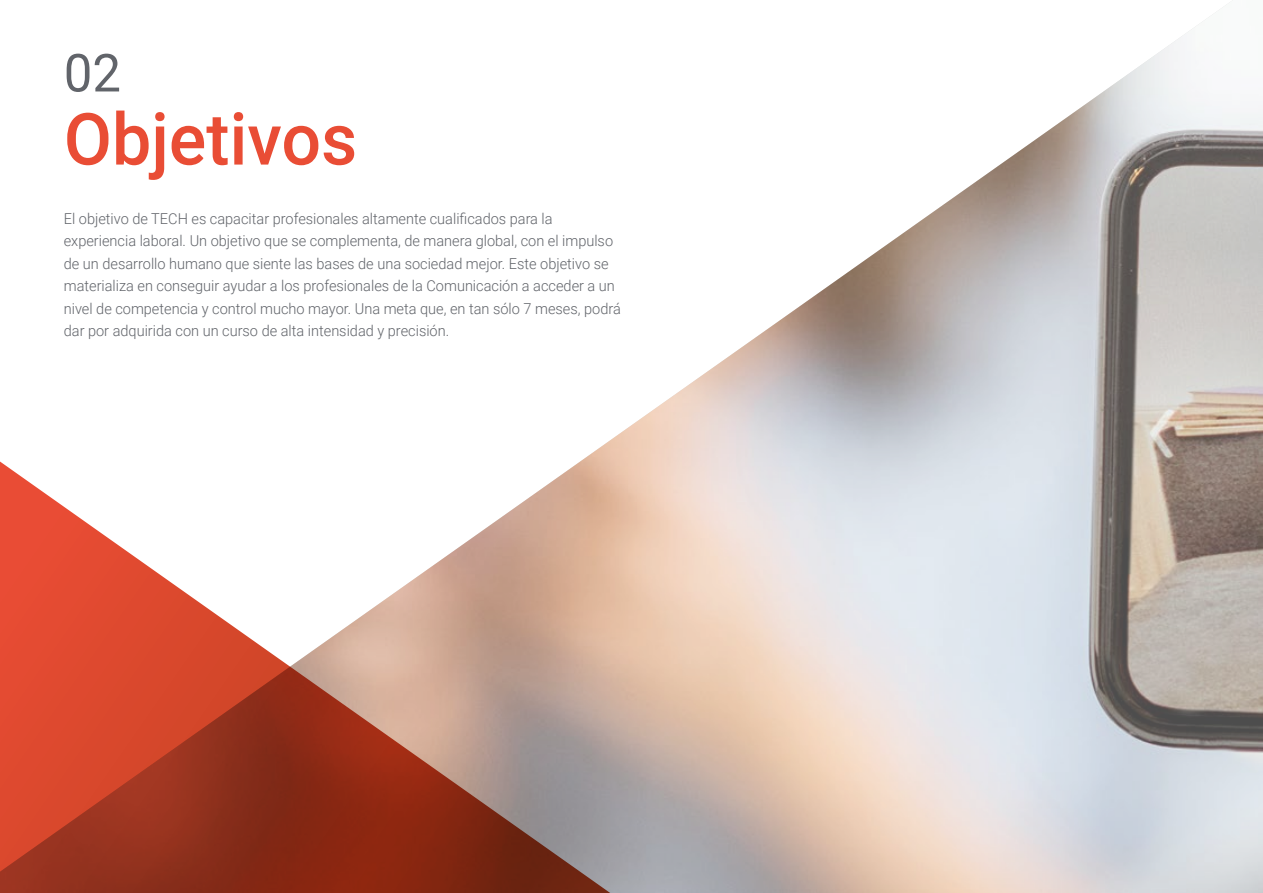
<style>
.page{position:relative;width:1263px;height:893px;background:#fff}
.page>*{position:absolute;margin:0;border:0;box-sizing:border-box;transform-origin:0 0}
.t1{font:500 72px "Roboto";color:#e94d35}
.t2{font:52.5px "Roboto";color:#61646a}
.t3{font:300 15px/22.5px "Roboto";color:#61646a}
</style>
<div class="page">
<img style="left:602px;top:0;width:661px;height:893px">
<svg style="left:0;top:446px;width:640px;height:447px"></svg>
<h2 class="t2" style="left:64px;top:36px;width:59px">02</h2>
<h1 class="t1" style="left:64px;top:89px;width:295px">Objetivos</h1>
<p class="t3" style="left:64px;top:207px;width:559px">El objetivo de TECH es capacitar profesionales altamente cualificados para la experiencia laboral. Un objetivo que se complementa, de manera global, con el impulso de un desarrollo humano que siente las bases de una sociedad mejor. Este objetivo se materializa en conseguir ayudar a los profesionales de la Comunicación a acceder a un nivel de competencia y control mucho mayor. Una meta que, en tan sólo 7 meses, podrá dar por adquirida con un curso de alta intensidad y precisión.</p>
</div>
